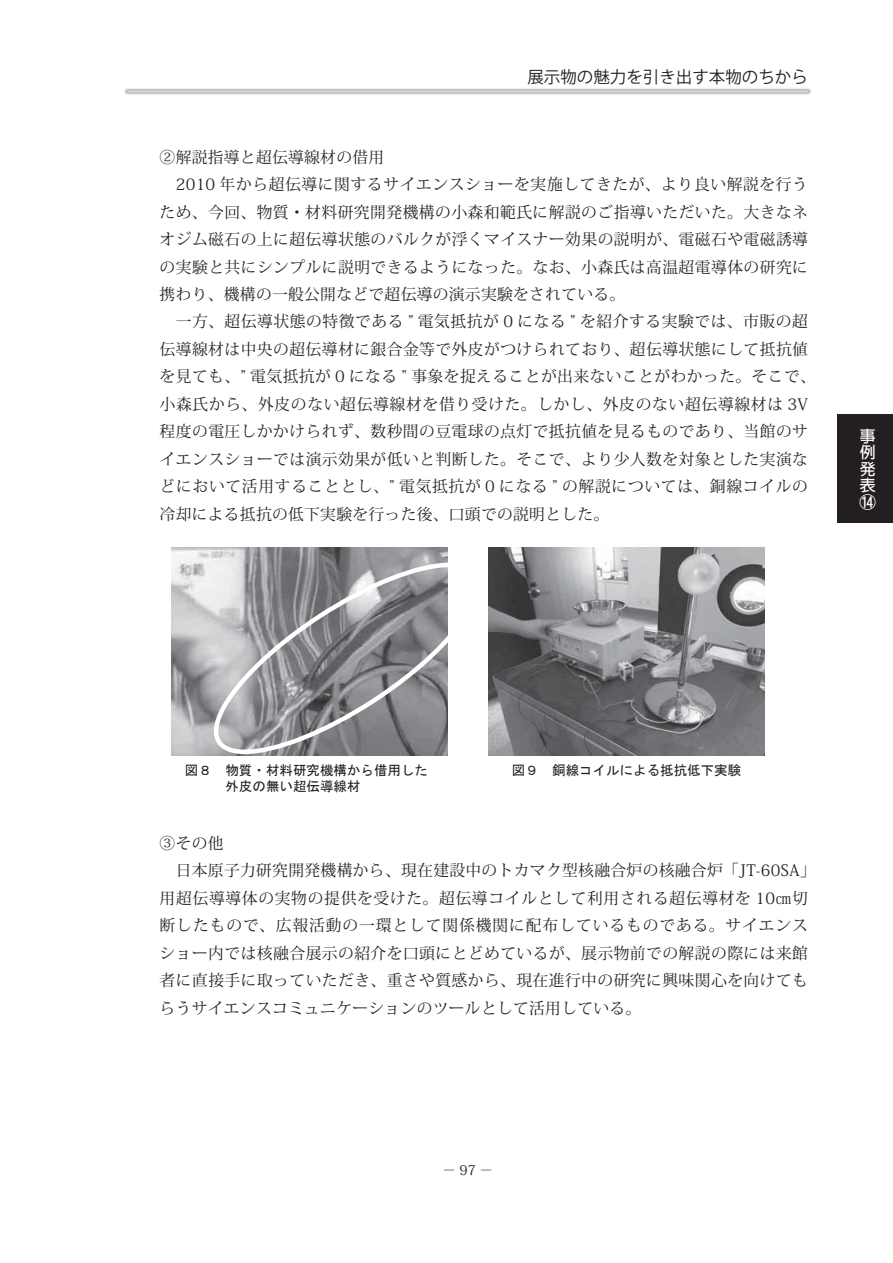
<style>
.page{position:relative;width:893px;height:1263px;background:#fff}
.page>*{position:absolute;margin:0;border:0;box-sizing:border-box;transform-origin:0 0}
.t1{font:16.5px "Koz Go Pro Regular 90 msp RKSJ H";color:#231f20}
.t2{font:16.5px/16.5px "DF Gothic P Std W5 90 msp RKSJ H";color:#fff;text-align:justify}
.t3{font:15.75px "Koz Min Pro Regular 90 msp RKSJ H";letter-spacing:.03em;color:#231f20}
.t4{font:15.75px "Koz Min Pro Regular 90 msp RKSJ H";letter-spacing:.06em;color:#231f20}
.t5{font:13.5px "MS Gothic";color:#231f20}
.t6{font:13.5px "Koz Min Pro Regular 90 msp RKSJ H";color:#231f20}
</style>
<div class="page">
<svg style="left:124px;top:88px;width:687px;height:7px"></svg>
<div style="left:125px;top:89px;width:685px;height:5px;background:#c5c7c9;border-radius:2px"></div>
<hr style="left:126px;top:90px;width:683px;height:3px;background:#b9bbbd">
<hr style="left:127px;top:91px;width:682px;height:1px;background:#cdcfd0">
<hr style="left:127px;top:91px;width:681px;height:1px;background:#e1e2e3">
<img style="left:488px;top:547px;width:277px;height:209px">
<img style="left:171px;top:547px;width:277px;height:209px">
<svg style="left:214px;top:563px;width:234px;height:191px;background:#949598"></svg>
<div style="left:838px;top:415px;width:55px;height:108px;background:#231f20"></div>
<p class="t1" style="left:527px;top:71px;width:282px">展示物の魅力を引き出す本物のちから</p>
<p class="t3" style="left:160px;top:151px;width:226px">②解説指導と超伝導線材の借用</p>
<p class="t3" style="left:176px;top:178px;width:634px">2010 年から超伝導に関するサイエンスショーを実施してきたが、より良い解説を行う</p>
<p class="t3" style="left:160px;top:206px;width:650px">ため、今回、物質・材料研究開発機構の小森和範氏に解説のご指導いただいた。大きなネ</p>
<p class="t3" style="left:160px;top:233px;width:650px">オジム磁石の上に超伝導状態のバルクが浮くマイスナー効果の説明が、電磁石や電磁誘導</p>
<p class="t3" style="left:160px;top:261px;width:650px">の実験と共にシンプルに説明できるようになった。なお、小森氏は高温超電導体の研究に</p>
<p class="t3" style="left:160px;top:288px;width:467px">携わり、機構の一般公開などで超伝導の演示実験をされている。</p>
<p class="t3" style="left:176px;top:316px;width:634px">一方、超伝導状態の特徴である ” 電気抵抗が 0 になる ” を紹介する実験では、市販の超</p>
<p class="t3" style="left:160px;top:343px;width:650px">伝導線材は中央の超伝導材に銀合金等で外皮がつけられており、超伝導状態にして抵抗値</p>
<p class="t3" style="left:160px;top:371px;width:658px">を見ても、” 電気抵抗が 0 になる ” 事象を捉えることが出来ないことがわかった。そこで、</p>
<p class="t3" style="left:160px;top:398px;width:650px">小森氏から、外皮のない超伝導線材を借り受けた。しかし、外皮のない超伝導線材は 3V</p>
<p class="t3" style="left:160px;top:425px;width:650px">程度の電圧しかかけられず、数秒間の豆電球の点灯で抵抗値を見るものであり、当館のサ</p>
<p class="t3" style="left:160px;top:453px;width:650px">イエンスショーでは演示効果が低いと判断した。そこで、より少人数を対象とした実演な</p>
<p class="t3" style="left:160px;top:480px;width:650px">どにおいて活用することとし、” 電気抵抗が 0 になる ” の解説については、銅線コイルの</p>
<p class="t3" style="left:160px;top:508px;width:451px">冷却による抵抗の低下実験を行った後、口頭での説明とした。</p>
<p class="t2" style="left:859px;top:430px;width:18px">事例発表⑭</p>
<p class="t5" style="left:171px;top:763px;width:258px">　図８　物質・材料研究機構から借用した</p>
<p class="t5" style="left:512px;top:763px;width:231px">図９　銅線コイルによる抵抗低下実験</p>
<p class="t5" style="left:171px;top:780px;width:190px">　　　　外皮の無い超伝導線材</p>
<p class="t3" style="left:160px;top:837px;width:65px">③その他</p>
<p class="t3" style="left:176px;top:865px;width:641px">日本原子力研究開発機構から、現在建設中のトカマク型核融合炉の核融合炉「JT-60SA」</p>
<p class="t3" style="left:160px;top:892px;width:650px">用超伝導導体の実物の提供を受けた。超伝導コイルとして利用される超伝導材を 10㎝切</p>
<p class="t4" style="left:160px;top:920px;width:650px">断したもので、広報活動の一環として関係機関に配布しているものである。サイエンス</p>
<p class="t3" style="left:160px;top:947px;width:650px">ショー内では核融合展示の紹介を口頭にとどめているが、展示物前での解説の際には来館</p>
<p class="t3" style="left:160px;top:974px;width:650px">者に直接手に取っていただき、重さや質感から、現在進行中の研究に興味関心を向けても</p>
<p class="t3" style="left:160px;top:1002px;width:483px">らうサイエンスコミュニケーションのツールとして活用している。</p>
<p class="t6" style="left:443px;top:1165px;width:52px">－97－</p>
</div>
